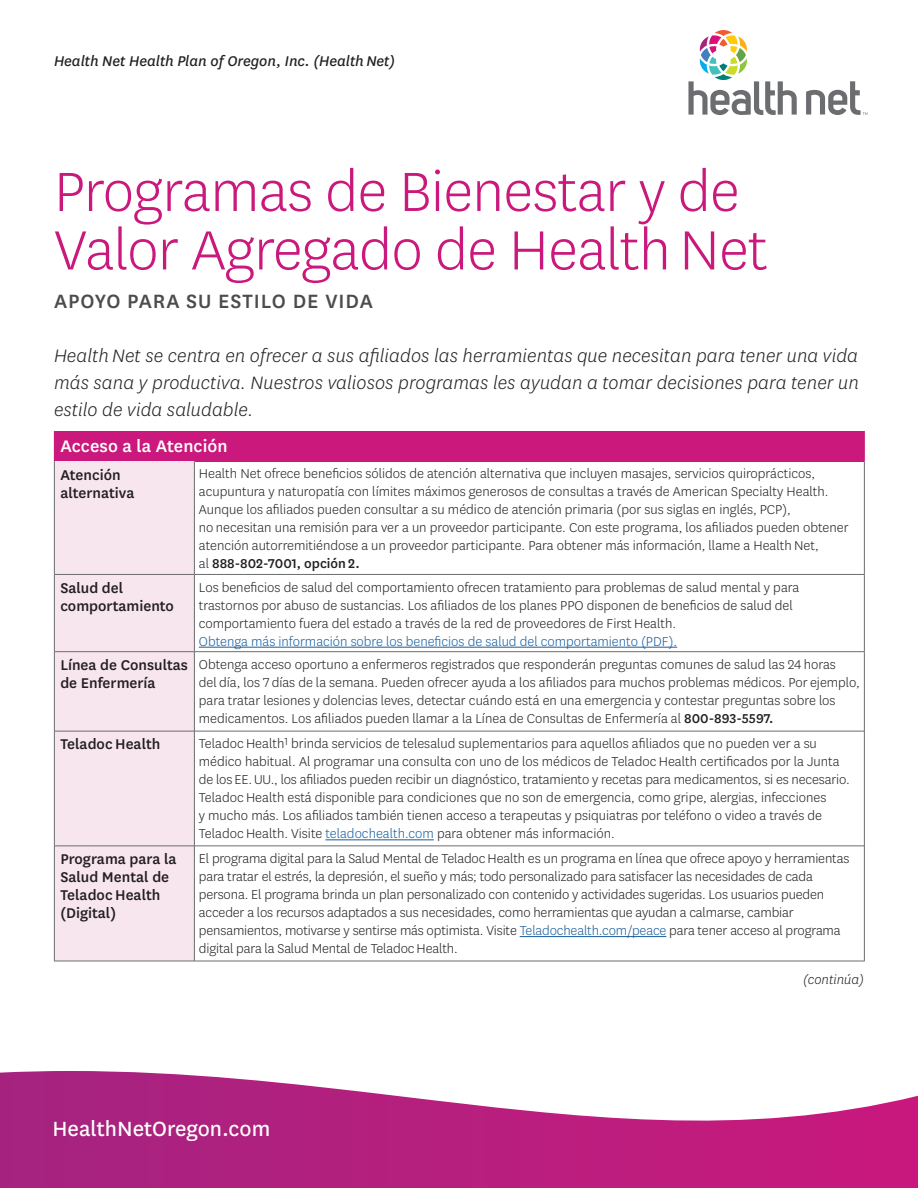
<style>
.page{position:relative;width:918px;height:1188px;background:#fff}
.page>*{position:absolute;margin:0;border:0;box-sizing:border-box;transform-origin:0 0}
.t1{font:300 64.5px/58.5px "Centene Sans";letter-spacing:-.01em;color:#ca187d}
.t2{font:24px "Centene Sans";color:#fff}
.t3{font:500 22.5px "Centene Sans";letter-spacing:.04em;color:#4b4c4d}
.t4{font:italic 300 21px/27px "Centene Sans";letter-spacing:.005em;color:#231f20;text-align:justify}
.t5{font:500 19.5px "Centene Sans";letter-spacing:.005em;color:#fff}
.t6{font:500 16.5px/18px "Centene Sans";color:#231f20}
.t7{font:italic 16.5px "Centene Sans";color:#231f20}
.t8{font:300 15px/18px "Centene Sans";color:#231f20}
.t9{font:italic 300 15px "Centene Sans";color:#231f20}
.s1{font-weight:500}
.s2{color:#175d9e}
</style>
<div class="page">
<div style="left:54px;top:431px;width:810px;height:30px;background:#ca187d"></div>
<div style="left:54px;top:461px;width:140px;height:113px;background:#f7e6ed"></div>
<div style="left:54px;top:574px;width:140px;height:78px;background:#f7e6ed"></div>
<div style="left:54px;top:652px;width:140px;height:79px;background:#f7e6ed"></div>
<div style="left:54px;top:731px;width:140px;height:115px;background:#f7e6ed"></div>
<div style="left:54px;top:846px;width:140px;height:115px;background:#f7e6ed"></div>
<hr style="left:54px;top:461px;width:1px;height:113px;background:#6c6d70">
<hr style="left:54px;top:574px;width:1px;height:78px;background:#6c6d70">
<hr style="left:54px;top:652px;width:1px;height:79px;background:#6c6d70">
<hr style="left:54px;top:731px;width:1px;height:115px;background:#6c6d70">
<hr style="left:54px;top:846px;width:1px;height:115px;background:#6c6d70">
<hr style="left:55px;top:574px;width:139px;height:1px;background:#6c6d70">
<hr style="left:55px;top:651px;width:139px;height:1px;background:#6c6d70">
<hr style="left:55px;top:845px;width:139px;height:1px;background:#6c6d70">
<hr style="left:864px;top:431px;width:1px;height:30px;background:#ca187d">
<hr style="left:864px;top:461px;width:1px;height:113px;background:#6c6d70">
<hr style="left:864px;top:731px;width:1px;height:115px;background:#6c6d70">
<hr style="left:864px;top:574px;width:1px;height:78px;background:#6c6d70">
<hr style="left:864px;top:652px;width:1px;height:79px;background:#6c6d70">
<hr style="left:194px;top:461px;width:1px;height:113px;background:#6c6d70">
<hr style="left:194px;top:731px;width:1px;height:115px;background:#6c6d70">
<hr style="left:195px;top:574px;width:669px;height:1px;background:#6c6d70">
<hr style="left:194px;top:574px;width:1px;height:78px;background:#6c6d70">
<hr style="left:195px;top:651px;width:669px;height:1px;background:#6c6d70">
<hr style="left:194px;top:652px;width:1px;height:79px;background:#6c6d70">
<hr style="left:195px;top:845px;width:669px;height:1px;background:#6c6d70">
<hr style="left:194px;top:846px;width:1px;height:115px;background:#6c6d70">
<hr style="left:864px;top:846px;width:1px;height:115px;background:#6c6d70">
<hr style="left:55px;top:731px;width:139px;height:1px;background:#6c6d70">
<hr style="left:195px;top:731px;width:669px;height:1px;background:#6c6d70">
<hr style="left:55px;top:961px;width:139px;height:1px;background:#6c6d70">
<hr style="left:195px;top:961px;width:669px;height:1px;background:#6c6d70">
<hr style="left:199px;top:647px;width:478px;height:1px;background:#175d9e">
<hr style="left:325px;top:839px;width:109px;height:1px;background:#175d9e">
<hr style="left:520px;top:936px;width:146px;height:1px;background:#175d9e">
<svg style="left:688px;top:30px;width:109px;height:85px"></svg>
<svg style="left:806px;top:81px;width:61px;height:34px"></svg>
<svg style="left:0;top:1071px;width:918px;height:117px"></svg>
<p class="t7" style="left:54px;top:51px;width:343px">Health Net Health Plan of Oregon, Inc. (Health Net)</p>
<h1 class="t1" style="left:54px;top:160px;width:715px">Programas de Bienestar y de<br>Valor Agregado de Health Net</h1>
<h2 class="t3" style="left:54px;top:286px;width:320px">APOYO PARA SU ESTILO DE VIDA</h2>
<p class="t4" style="left:54px;top:342px;width:806px">Health Net se centra en ofrecer a sus afiliados las herramientas que necesitan para tener una vida más sana y productiva. Nuestros valiosos programas les ayudan a tomar decisiones para tener un estilo de vida saludable.</p>
<p class="t5" style="left:60px;top:432px;width:169px">Acceso a la Atención</p>
<p class="t6" style="left:60px;top:465px;width:75px">Atención alternativa</p>
<p class="t8" style="left:199px;top:464px;width:651px">Health Net ofrece beneficios sólidos de atención alternativa que incluyen masajes, servicios quiroprácticos, acupuntura y naturopatía con límites máximos generosos de consultas a través de American Specialty Health.<br>Aunque los afiliados pueden consultar a su médico de atención primaria (por sus siglas en inglés, PCP),<br>no necesitan una remisión para ver a un proveedor participante. Con este programa, los afiliados pueden obtener atención autorremitiéndose a un proveedor participante. Para obtener más información, llame a Health Net,<br>al <span class="s1">888‑802‑7001, opción 2.</span></p>
<p class="t6" style="left:60px;top:578px;width:115px">Salud del comportamiento</p>
<p class="t8" style="left:199px;top:578px;width:602px">Los beneficios de salud del comportamiento ofrecen tratamiento para problemas de salud mental y para trastornos por abuso de sustancias. Los afiliados de los planes PPO disponen de beneficios de salud del comportamiento fuera del estado a través de la red de proveedores de First Health.<br><span class="s2">Obtenga más información sobre los beneficios de salud del comportamiento (PDF).</span></p>
<p class="t6" style="left:60px;top:655px;width:129px">Línea de Consultas de Enfermería</p>
<p class="t8" style="left:199px;top:655px;width:662px">Obtenga acceso oportuno a enfermeros registrados que responderán preguntas comunes de salud las 24 horas<br>del día, los 7 días de la semana. Pueden ofrecer ayuda a los afiliados para muchos problemas médicos. Por ejemplo, para tratar lesiones y dolencias leves, detectar cuándo está en una emergencia y contestar preguntas sobre los medicamentos. Los afiliados pueden llamar a la Línea de Consultas de Enfermería al <span class="s1">800‑893‑5597.</span></p>
<p class="t6" style="left:60px;top:734px;width:102px">Teladoc Health</p>
<p class="t8" style="left:199px;top:734px;width:652px">Teladoc Health<sup>1</sup> brinda servicios de telesalud suplementarios para aquellos afiliados que no pueden ver a su médico habitual. Al programar una consulta con uno de los médicos de Teladoc Health certificados por la Junta de los EE. UU., los afiliados pueden recibir un diagnóstico, tratamiento y recetas para medicamentos, si es necesario.<br>Teladoc Health está disponible para condiciones que no son de emergencia, como gripe, alergias, infecciones<br>y mucho más. Los afiliados también tienen acceso a terapeutas y psiquiatras por teléfono o video a través de Teladoc Health. Visite <span class="s2">teladochealth.com</span> para obtener más información.</p>
<p class="t6" style="left:60px;top:849px;width:118px">Programa para la<br>Salud Mental de<br>Teladoc Health (Digital)</p>
<p class="t8" style="left:199px;top:849px;width:652px">El programa digital para la Salud Mental de Teladoc Health es un programa en línea que ofrece apoyo y herramientas para tratar el estrés, la depresión, el sueño y más; todo personalizado para satisfacer las necesidades de cada persona. El programa brinda un plan personalizado con contenido y actividades sugeridas. Los usuarios pueden acceder a los recursos adaptados a sus necesidades, como herramientas que ayudan a calmarse, cambiar pensamientos, motivarse y sentirse más optimista. Visite <span class="s2">Teladochealth.com/peace</span> para tener acceso al programa digital para la Salud Mental de Teladoc Health.</p>
<p class="t9" style="left:803px;top:970px;width:62px">(continúa)</p>
<p class="t2" style="left:52px;top:1113px;width:219px">HealthNetOregon.com</p>
</div>
